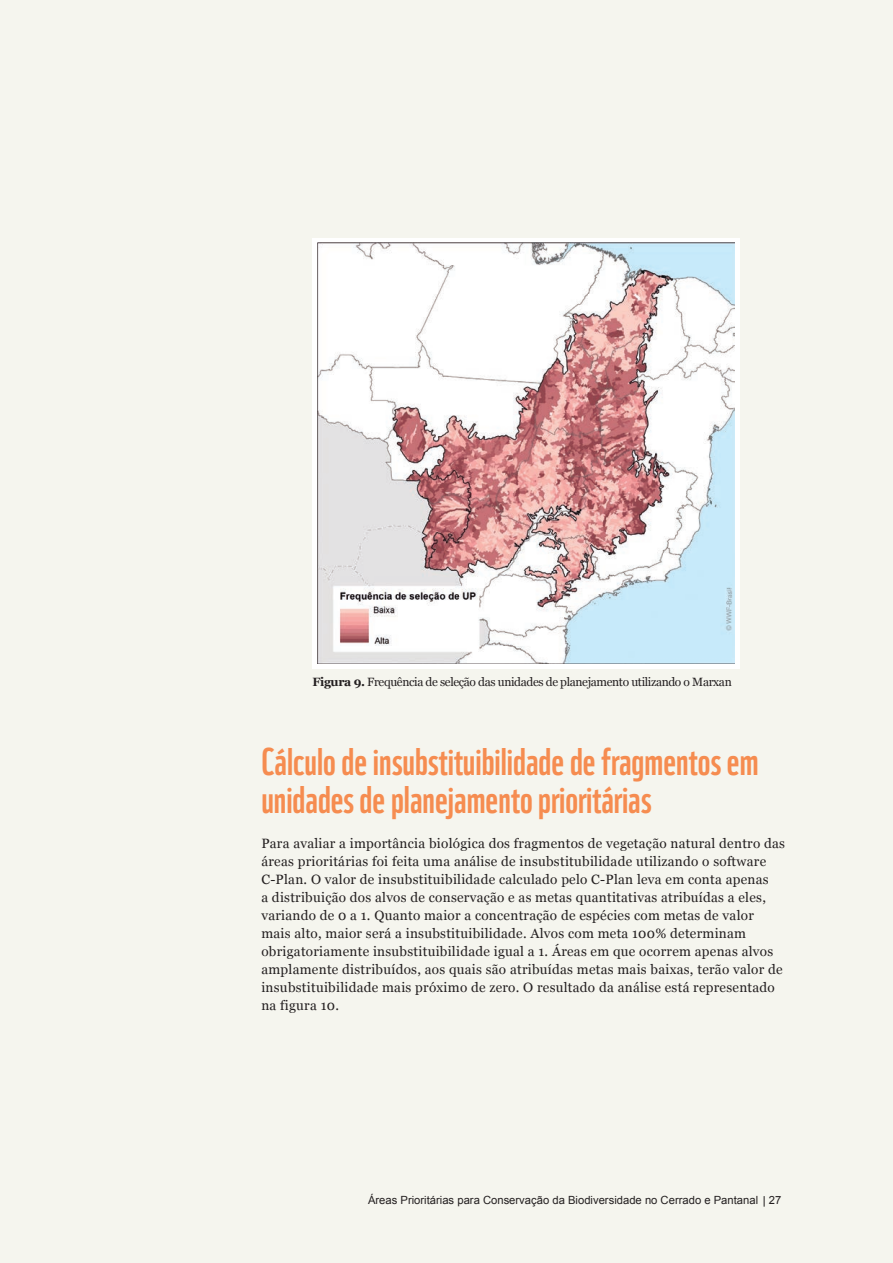
<style>
.page{position:relative;width:893px;height:1263px;background:#f5f5ee}
.page>*{position:absolute;margin:0;border:0;box-sizing:border-box;transform-origin:0 0}
.t1{font:37.5px/37.5px "WWF";color:#f68c50}
.t2{font:13.5px/18px "Georgia";letter-spacing:.02em;color:#231f20}
.t3{font:12px "Georgia";letter-spacing:-.03em;color:#231f20}
.t4{font:11.25px "Arial";color:#231f20}
.s1{font-weight:700}
</style>
<div class="page">
<div style="left:312px;top:238px;width:427px;height:430px;background:#fff"></div>
<img style="left:317px;top:243px;width:417px;height:421px">
<p class="t3" style="left:312px;top:673px;width:421px"><span class="s1">Figura 9.</span> Frequência de seleção das unidades de planejamento utilizando o Marxan</p>
<h1 class="t1" style="left:261px;top:740px;width:499px">Cálculo de insubstituibilidade de fragmentos em unidades de planejamento prioritárias</h1>
<p class="t2" style="left:261px;top:834px;width:525px">Para avaliar a importância biológica dos fragmentos de vegetação natural dentro das áreas prioritárias foi feita uma análise de insubstitubilidade utilizando o software C-Plan. O valor de insubstituibilidade calculado pelo C-Plan leva em conta apenas<br>a distribuição dos alvos de conservação e as metas quantitativas atribuídas a eles, variando de 0 a 1. Quanto maior a concentração de espécies com metas de valor mais alto, maior será a insubstituibilidade. Alvos com meta 100% determinam obrigatoriamente insubstituibilidade igual a 1. Áreas em que ocorrem apenas alvos amplamente distribuídos, aos quais são atribuídas metas mais baixas, terão valor de insubstituibilidade mais próximo de zero. O resultado da análise está representado na figura 10.</p>
<p class="t4" style="left:368px;top:1193px;width:415px">Áreas Prioritárias para Conservação da Biodiversidade no Cerrado e Pantanal 27</p>
</div>
